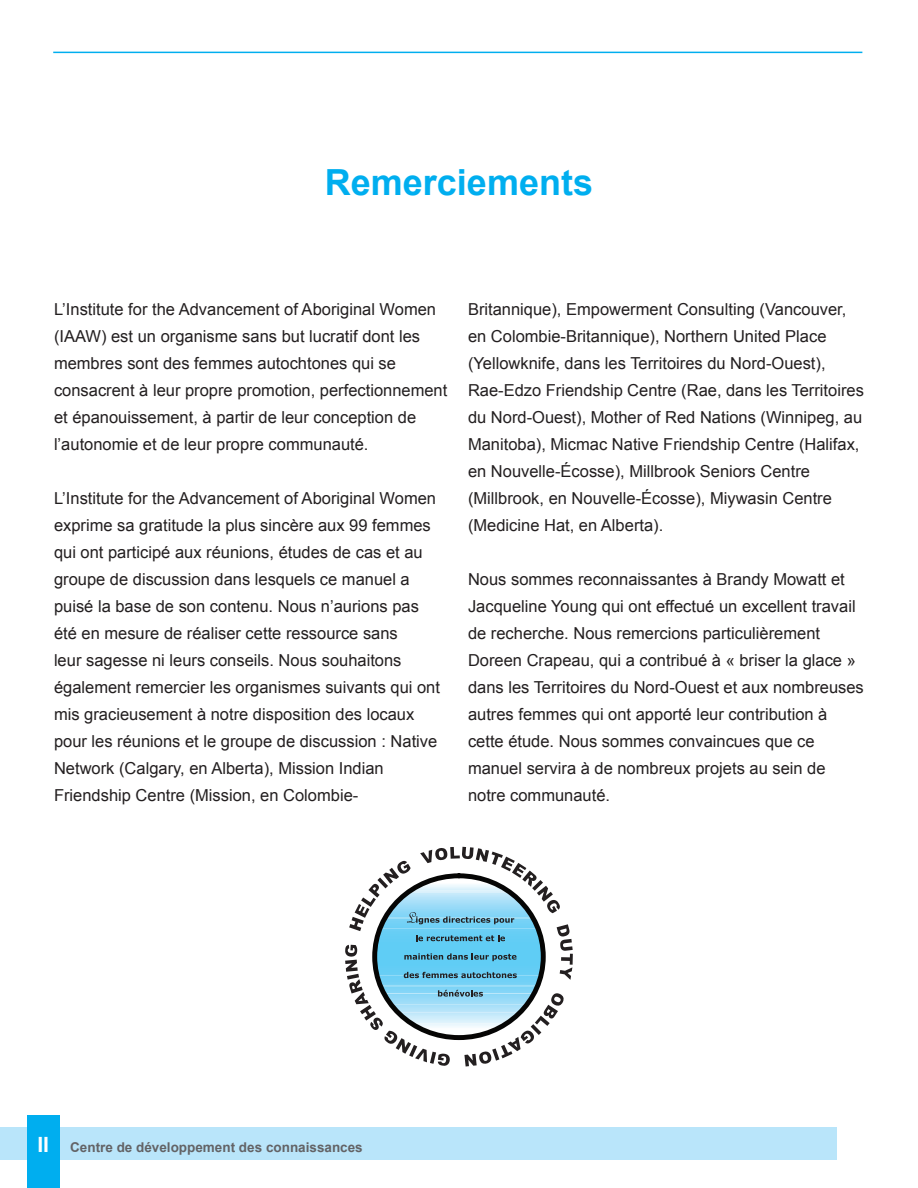
<style>
.page{position:relative;width:918px;height:1188px;background:#fff}
.page>*{position:absolute;margin:0;border:0;box-sizing:border-box;transform-origin:0 0}
.t1{font:700 36px "Arial";color:#00aeef}
.t2{font:16.5px/27px "Arial";color:#231f20}
.t3{font:700 13.5px "Arial";color:#636366}
.s1{font-size:21px;color:#fff}
</style>
<div class="page">
<div style="left:0;top:1128px;width:837px;height:32px;background:#b9e5fa"></div>
<div style="left:27px;top:1115px;width:32px;height:73px;background:#00aeef"></div>
<hr style="left:53px;top:52px;width:809px;height:1px;background:#00aeef">
<svg style="left:345px;top:847px;width:228px;height:219px"></svg>
<h1 class="t1" style="left:325px;top:159px;width:270px">Remerciements</h1>
<p class="t2" style="left:54px;top:296px;width:395px">L’Institute for the Advancement of Aboriginal Women (IAAW) est un organisme sans but lucratif dont les membres sont des femmes autochtones qui se consacrent à leur propre promotion, perfectionnement et épanouissement, à partir de leur conception de l’autonomie et de leur propre communauté.</p>
<p class="t2" style="left:54px;top:485px;width:388px">L’Institute for the Advancement of Aboriginal Women exprime sa gratitude la plus sincère aux 99 femmes qui ont participé aux réunions, études de cas et au groupe de discussion dans lesquels ce manuel a puisé la base de son contenu. Nous n’aurions pas été en mesure de réaliser cette ressource sans<br>leur sagesse ni leurs conseils. Nous souhaitons également remercier les organismes suivants qui ont mis gracieusement à notre disposition des locaux pour les réunions et le groupe de discussion : Native Network (Calgary, en Alberta), Mission Indian Friendship Centre (Mission, en Colombie-</p>
<p class="t2" style="left:468px;top:296px;width:397px">Britannique), Empowerment Consulting (Vancouver, en Colombie-Britannique), Northern United Place (Yellowknife, dans les Territoires du Nord-Ouest), Rae-Edzo Friendship Centre (Rae, dans les Territoires du Nord-Ouest), Mother of Red Nations (Winnipeg, au Manitoba), Micmac Native Friendship Centre (Halifax, en Nouvelle-Écosse), Millbrook Seniors Centre (Millbrook, en Nouvelle-Écosse), Miywasin Centre (Medicine Hat, en Alberta).</p>
<p class="t2" style="left:468px;top:566px;width:397px">Nous sommes reconnaissantes à Brandy Mowatt et Jacqueline Young qui ont effectué un excellent travail de recherche. Nous remercions particulièrement Doreen Crapeau, qui a contribué à « briser la glace » dans les Territoires du Nord-Ouest et aux nombreuses autres femmes qui ont apporté leur contribution à cette étude. Nous sommes convaincues que ce manuel servira à de nombreux projets au sein de notre communauté.</p>
<p class="t3" style="left:37px;top:1138px;width:327px"><span class="s1">II</span> Centre de développement des connaissances</p>
</div>
